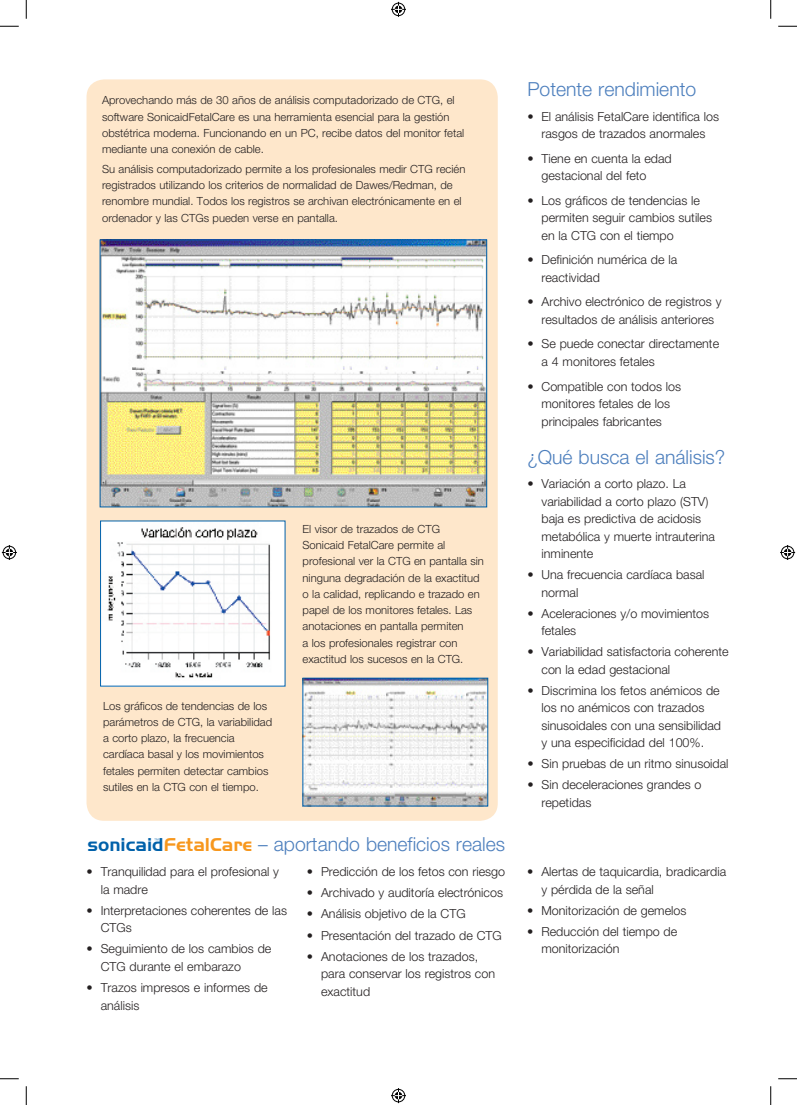
<style>
.page{position:relative;width:797px;height:1105px;background:#fff}
.page>*{position:absolute;margin:0;border:0;box-sizing:border-box;transform-origin:0 0}
.Subhead{font:300 19.38px "Helvetica Neue";color:#4d7fbd}
.bullet{font:300 12.5px/17.5px "Helvetica Neue";color:#231f20}
.Text{font:300 11.25px/16.2px "Helvetica Neue";color:#231f20}
.t1{font:300 5px "Helvetica Neue";color:#0161aa}
.s1{font-family:"Handel Gothic LT";font-weight:700;color:#0161aa}
.s2{font-family:"Handel Gothic LT";font-weight:700;color:#f7971d}
</style>
<div class="page">
<div style="left:86px;top:79px;width:412px;height:742px;background:#fee7cb;border-radius:18px"></div>
<img style="left:102px;top:242px;width:383px;height:263px">
<div style="left:100px;top:240px;width:387px;height:267px;border:1px solid #0161aa"></div>
<img style="left:304px;top:680px;width:182px;height:124px">
<div style="left:302px;top:678px;width:186px;height:128px;border:1px solid #0161aa"></div>
<div style="left:101px;top:521px;width:184px;height:165px;background:#fff"></div>
<img style="left:107px;top:527px;width:163px;height:151px">
<svg style="left:0;top:25px;width:19px;height:2px"></svg>
<svg style="left:778px;top:25px;width:19px;height:2px"></svg>
<svg style="left:0;top:1078px;width:19px;height:1px"></svg>
<svg style="left:778px;top:1078px;width:19px;height:1px"></svg>
<svg style="left:25px;top:0;width:2px;height:19px"></svg>
<svg style="left:25px;top:1086px;width:2px;height:19px"></svg>
<svg style="left:770px;top:0;width:1px;height:19px"></svg>
<svg style="left:770px;top:1086px;width:1px;height:19px"></svg>
<svg style="left:391px;top:2px;width:15px;height:15px"></svg>
<svg style="left:391px;top:1088px;width:15px;height:15px"></svg>
<svg style="left:2px;top:545px;width:15px;height:15px"></svg>
<svg style="left:780px;top:545px;width:15px;height:15px"></svg>
<p class="Text" style="left:102px;top:92px;width:364px">Aprovechando más de 30 años de análisis computadorizado de CTG, el software SonicaidFetalCare es una herramienta esencial para la gestión obstétrica moderna. Funcionando en un PC, recibe datos del monitor fetal mediante una conexión de cable.</p>
<p class="Text" style="left:102px;top:160px;width:365px">Su análisis computadorizado permite a los profesionales medir CTG recién registrados utilizando los criterios de normalidad de Dawes/Redman, de renombre mundial. Todos los registros se archivan electrónicamente en el ordenador y las CTGs pueden verse en pantalla.</p>
<p class="Text" style="left:103px;top:697px;width:171px">Los gráficos de tendencias de los parámetros de CTG, la variabilidad a corto plazo, la frecuencia cardíaca basal y los movimientos fetales permiten detectar cambios sutiles en la CTG con el tiempo.</p>
<p class="Text" style="left:302px;top:520px;width:183px">El visor de trazados de CTG Sonicaid FetalCare permite al profesional ver la CTG en pantalla sin ninguna degradación de la exactitud o la calidad, replicando e trazado en papel de los monitores fetales. Las anotaciones en pantalla permiten<br>a los profesionales registrar con exactitud los sucesos en la CTG.</p>
<p class="Subhead" style="left:87px;top:832px;width:419px"><span class="s1">sonicaid</span><span class="s2">FetalCare</span> – aportando beneficios reales</p>
<p class="t1" style="left:154px;top:837px;width:6px">™</p>
<p class="bullet" style="left:101px;top:863px;width:180px;text-indent:-14px">• Tranquilidad para el profesional y la madre</p>
<p class="bullet" style="left:101px;top:901px;width:188px;text-indent:-14px">• Interpretaciones coherentes de las<br>CTGs</p>
<p class="bullet" style="left:101px;top:940px;width:172px;text-indent:-14px">• Seguimiento de los cambios de<br>CTG durante el embarazo</p>
<p class="bullet" style="left:101px;top:978px;width:168px;text-indent:-14px">• Trazos impresos e informes de análisis</p>
<p class="bullet" style="left:307px;top:863px;width:200px">• Predicción de los fetos con riesgo</p>
<p class="bullet" style="left:307px;top:884px;width:198px">• Archivado y auditoría electrónicos</p>
<p class="bullet" style="left:307px;top:905px;width:160px">• Análisis objetivo de la CTG</p>
<p class="bullet" style="left:307px;top:926px;width:196px">• Presentación del trazado de CTG</p>
<p class="bullet" style="left:321px;top:947px;width:175px;text-indent:-14px">• Anotaciones de los trazados, para conservar los registros con exactitud</p>
<p class="Subhead" style="left:527px;top:77px;width:170px">Potente rendimiento</p>
<p class="bullet" style="left:527px;top:107px;width:193px;text-align:center">• El análisis FetalCare identifica los rasgos de trazados anormales</p>
<p class="bullet" style="left:541px;top:149px;width:132px;text-indent:-14px">• Tiene en cuenta la edad gestacional del feto</p>
<p class="bullet" style="left:541px;top:191px;width:172px;text-indent:-14px">• Los gráficos de tendencias le permiten seguir cambios sutiles en la CTG con el tiempo</p>
<p class="bullet" style="left:541px;top:251px;width:137px;text-indent:-14px">• Definición numérica de la reactividad</p>
<p class="bullet" style="left:527px;top:293px;width:196px;text-align:center">• Archivo electrónico de registros y resultados de análisis anteriores</p>
<p class="bullet" style="left:541px;top:335px;width:179px;text-indent:-14px">• Se puede conectar directamente a 4 monitores fetales</p>
<p class="bullet" style="left:527px;top:377px;width:155px;text-align:center">• Compatible con todos los monitores fetales de los principales fabricantes</p>
<p class="Subhead" style="left:527px;top:445px;width:199px">¿Qué busca el análisis?</p>
<p class="bullet" style="left:541px;top:475px;width:175px;text-indent:-14px">• Variación a corto plazo. La variabilidad a corto plazo (STV) baja es predictiva de acidosis metabólica y muerte intrauterina inminente</p>
<p class="bullet" style="left:541px;top:566px;width:164px;text-indent:-14px">• Una frecuencia cardíaca basal normal</p>
<p class="bullet" style="left:541px;top:604px;width:169px;text-indent:-14px">• Aceleraciones y/o movimientos fetales</p>
<p class="bullet" style="left:541px;top:643px;width:188px;text-indent:-14px">• Variabilidad satisfactoria coherente con la edad gestacional</p>
<p class="bullet" style="left:541px;top:681px;width:181px;text-indent:-14px">• Discrimina los fetos anémicos de los no anémicos con trazados sinusoidales con una sensibilidad y una especificidad del 100%.</p>
<p class="bullet" style="left:527px;top:755px;width:203px">• Sin pruebas de un ritmo sinusoidal</p>
<p class="bullet" style="left:541px;top:776px;width:161px;text-indent:-14px">• Sin deceleraciones grandes o repetidas</p>
<p class="bullet" style="left:541px;top:863px;width:186px;text-indent:-14px">• Alertas de taquicardia, bradicardia y pérdida de la señal</p>
<p class="bullet" style="left:527px;top:901px;width:161px">• Monitorización de gemelos</p>
<p class="bullet" style="left:541px;top:922px;width:137px;text-indent:-14px">• Reducción del tiempo de monitorización</p>
</div>
